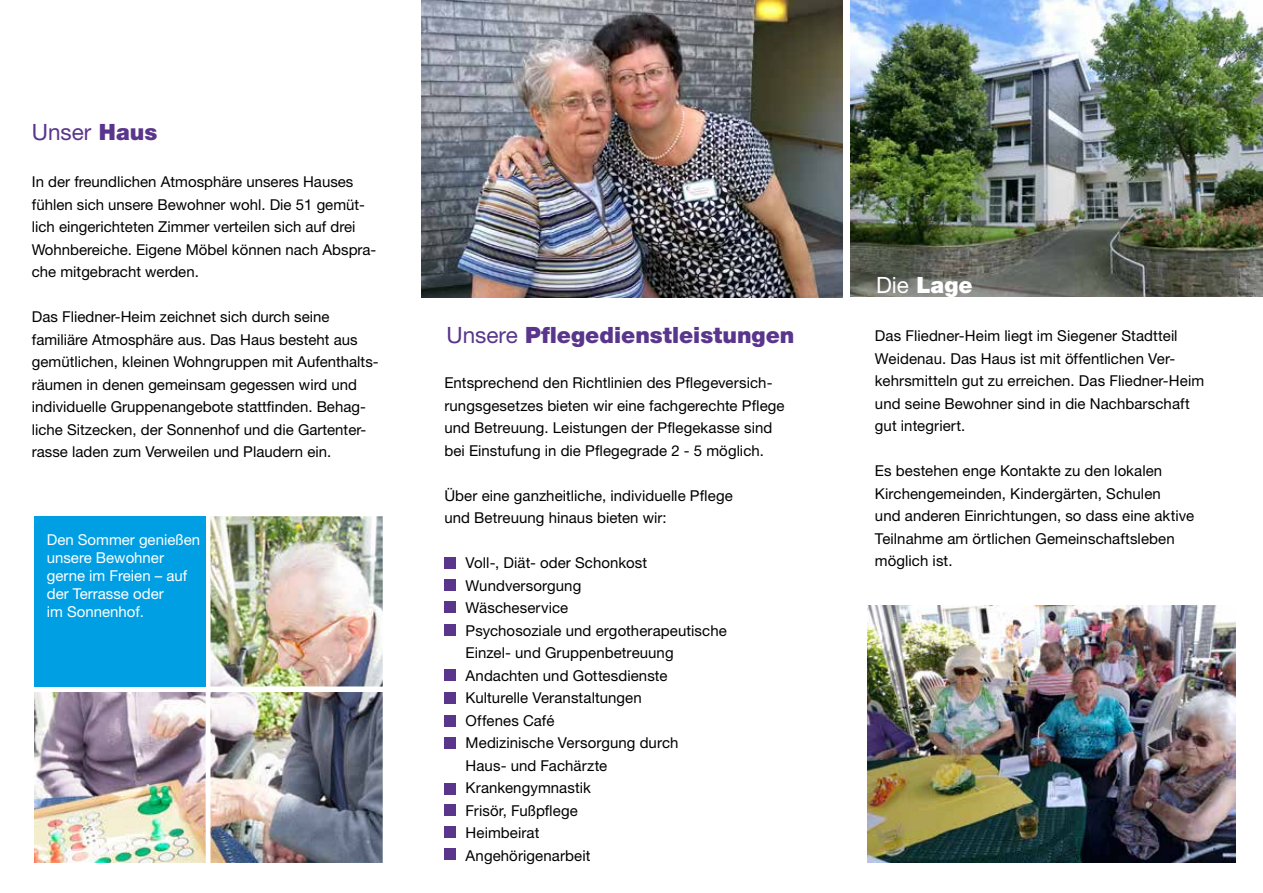
<style>
.page{position:relative;width:1263px;height:893px;background:#fff}
.page>*{position:absolute;margin:0;border:0;box-sizing:border-box;transform-origin:0 0}
.t1{font:900 22.5px "Helvetica Neue LT Std";color:#59358c}
.t2{font:22.5px "Helvetica Neue LT Std";color:#59358c}
.t3{font:900 22.5px "Helvetica Neue LT Std";color:#fff}
.t4{font:15px/22.5px "Helvetica Neue LT Std";color:#000}
.t5{font:15px/18px "Helvetica Neue LT Std";color:#fff}
.s1{font-weight:900}
.s2{font-weight:400}
</style>
<div class="page">
<img style="left:850px;top:0;width:413px;height:297px">
<img style="left:34px;top:516px;width:349px;height:347px">
<div style="left:444px;top:580px;width:12px;height:11px;background:#59358c"></div>
<div style="left:444px;top:601px;width:12px;height:12px;background:#59358c"></div>
<div style="left:444px;top:624px;width:12px;height:11px;background:#59358c"></div>
<div style="left:444px;top:783px;width:12px;height:12px;background:#59358c"></div>
<div style="left:444px;top:692px;width:12px;height:11px;background:#59358c"></div>
<div style="left:444px;top:715px;width:12px;height:11px;background:#59358c"></div>
<div style="left:444px;top:737px;width:12px;height:11px;background:#59358c"></div>
<div style="left:444px;top:805px;width:12px;height:11px;background:#59358c"></div>
<div style="left:444px;top:826px;width:12px;height:12px;background:#59358c"></div>
<div style="left:444px;top:849px;width:12px;height:11px;background:#59358c"></div>
<div style="left:444px;top:557px;width:11px;height:11px;background:#59358c"></div>
<div style="left:444px;top:670px;width:12px;height:11px;background:#59358c"></div>
<img style="left:421px;top:0;width:422px;height:297px">
<img style="left:867px;top:606px;width:368px;height:257px">
<h1 class="t2" style="left:32px;top:119px;width:127px">Unser <span class="s1">Haus</span></h1>
<p class="t4" style="left:32px;top:170px;width:346px">In der freundlichen Atmosphäre unseres Hauses fühlen sich unsere Bewohner wohl. Die 51 gemüt&shy;lich eingerichteten Zimmer verteilen sich auf drei Wohnbereiche. Eigene Möbel können nach Abspra&shy;che mitgebracht werden.</p>
<p class="t4" style="left:32px;top:305px;width:348px">Das Fliedner-Heim zeichnet sich durch seine familiäre Atmosphäre aus. Das Haus besteht aus gemütlichen, kleinen Wohngruppen mit Aufenthalts&shy;räumen in denen gemeinsam gegessen wird und individuelle Gruppenangebote stattfinden. Behag&shy;liche Sitzecken, der Sonnenhof und die Gartenter&shy;rasse laden zum Verweilen und Plaudern ein.</p>
<p class="t5" style="left:47px;top:531px;width:155px">Den Sommer genießen unsere Bewohner gerne im Freien – auf der Terrasse oder<br>im Sonnenhof.</p>
<h1 class="t1" style="left:446px;top:322px;width:349px"><span class="s2">Unsere</span> Pflegedienstleistungen</h1>
<p class="t4" style="left:444px;top:371px;width:342px">Entsprechend den Richtlinien des Pflegeversich&shy;rungsgesetzes bieten wir eine fachgerechte Pflege und Betreuung. Leistungen der Pflegekasse sind bei Einstufung in die Pflegegrade 2 - 5 möglich.</p>
<p class="t4" style="left:444px;top:484px;width:290px">Über eine ganzheitliche, individuelle Pflege und Betreuung hinaus bieten wir:</p>
<p class="t4" style="left:466px;top:551px;width:263px">Voll-, Diät- oder Schonkost<br>Wundversorgung<br>Wäscheservice<br>Psychosoziale und ergotherapeutische<br>Einzel- und Gruppenbetreuung<br>Andachten und Gottesdienste<br>Kulturelle Veranstaltungen<br>Offenes Café<br>Medizinische Versorgung durch<br>Haus- und Fachärzte<br>Krankengymnastik<br>Frisör, Fußpflege<br>Heimbeirat<br>Angehörigenarbeit</p>
<h1 class="t3" style="left:876px;top:272px;width:98px"><span class="s2">Die</span> Lage</h1>
<p class="t4" style="left:875px;top:325px;width:331px">Das Fliedner-Heim liegt im Siegener Stadtteil Weidenau. Das Haus ist mit öffentlichen Ver&shy;kehrsmitteln gut zu erreichen. Das Fliedner-Heim und seine Bewohner sind in die Nachbarschaft gut integriert.</p>
<p class="t4" style="left:875px;top:460px;width:321px">Es bestehen enge Kontakte zu den lokalen Kirchengemeinden, Kindergärten, Schulen<br>und anderen Einrichtungen, so dass eine aktive Teilnahme am örtlichen Gemeinschaftsleben möglich ist.</p>
</div>
